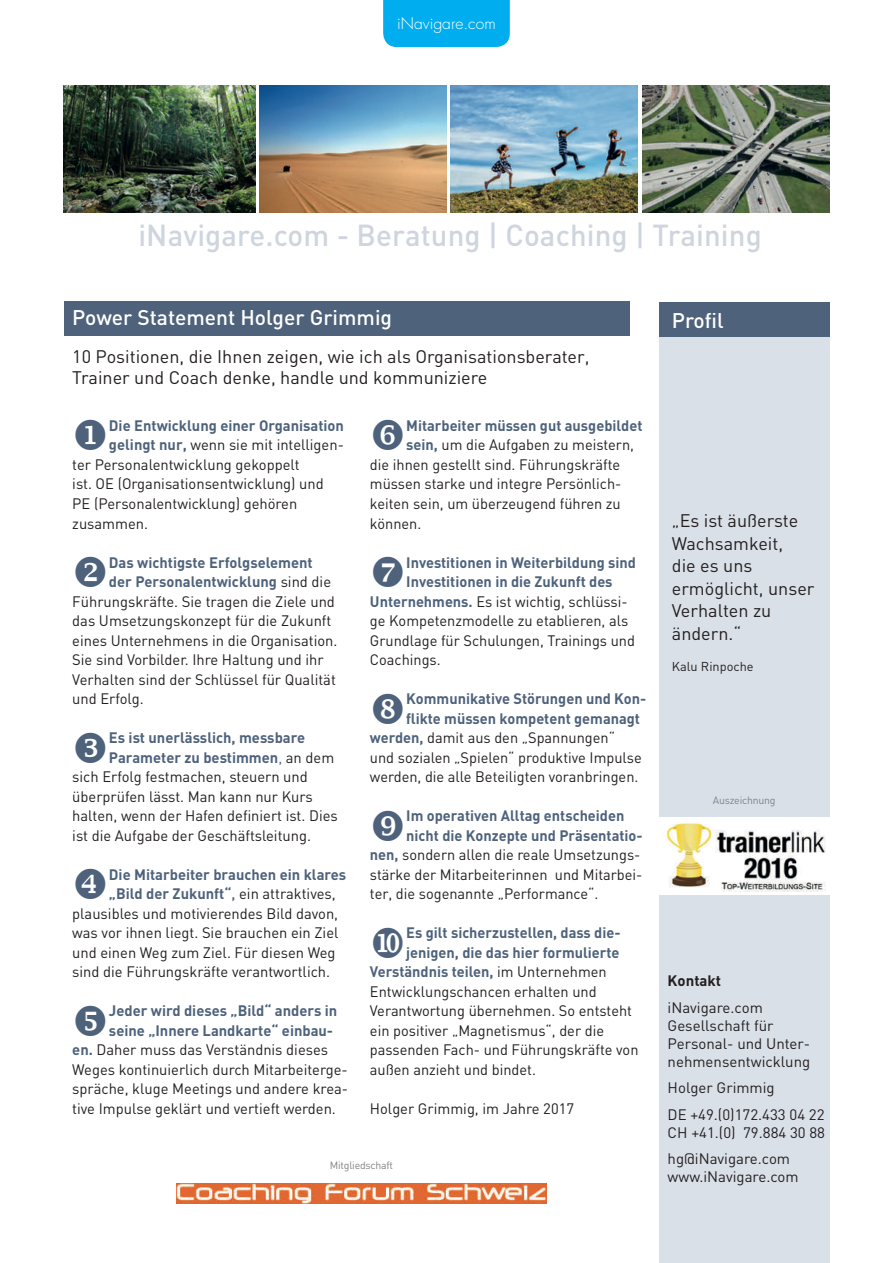
<style>
.page{position:relative;width:893px;height:1263px;background:#fff}
.page>*{position:absolute;margin:0;border:0;box-sizing:border-box;transform-origin:0 0}
.t1{font:500 30px "DIN";letter-spacing:.005em;color:#cfd5df}
.t2{font:500 21px "DIN";color:#fff}
.t3{font:18px/22.5px "DIN";color:#231f20}
.t4{font:300 15.75px "Futura";color:#fff}
.t5{font:15px/18px "DIN";color:#231f20}
.t6{font:700 15px "DIN";color:#4e627b}
.t7{font:700 15px "DIN";color:#231f20}
.t8{font:12.75px "DIN";color:#231f20}
.t9{font:10.5px "DIN";letter-spacing:-.02em;color:#808285}
.s1{font-weight:700;color:#4e627b}
.s2{font-weight:400;color:#231f20}
.s3{font-weight:400}
.s4{font-weight:500}
</style>
<div class="page">
<div style="left:64px;top:302px;width:565px;height:34px;background:#4e627b"></div>
<div style="left:659px;top:307px;width:170px;height:956px;background:#dae0e8"></div>
<div style="left:659px;top:302px;width:170px;height:35px;background:#4e627b"></div>
<img style="left:64px;top:85px;width:574px;height:128px">
<img style="left:642px;top:85px;width:187px;height:128px">
<div style="left:659px;top:817px;width:170px;height:77px;background:#fff"></div>
<img style="left:664px;top:823px;width:162px;height:69px">
<div style="left:383px;top:0;width:127px;height:47px;background:#00aeef"></div>
<img style="left:176px;top:1183px;width:370px;height:20px">
<p class="t4" style="left:397px;top:13px;width:100px">iNavigare.com</p>
<h1 class="t1" style="left:138px;top:216px;width:625px">iNavigare.com - Beratung | Coaching | Training</h1>
<h2 class="t2" style="left:72px;top:304px;width:321px">Power Statement Holger Grimmig</h2>
<p class="t3" style="left:72px;top:345px;width:519px;line-height:21px">10 Positionen, die Ihnen zeigen, wie ich als Organisationsberater,<br>Trainer und Coach denke, handle und kommuniziere</p>
<p class="t6" style="left:109px;top:416px;width:237px">Die Entwicklung einer Organisation</p>
<p class="t5" style="left:109px;top:436px;width:236px"><span class="s1">gelingt nur,</span> wenn sie mit intelligen-</p>
<p class="t5" style="left:72px;top:455px;width:229px">ter Personalentwicklung gekoppelt</p>
<p class="t5" style="left:72px;top:475px;width:253px">ist. OE (Organisationsentwicklung) und</p>
<p class="t5" style="left:72px;top:494px;width:226px">PE (Personalentwicklung) gehören</p>
<p class="t5" style="left:72px;top:514px;width:77px">zusammen.</p>
<p class="t6" style="left:109px;top:552px;width:205px">Das wichtigste Erfolgselement</p>
<p class="t6" style="left:109px;top:572px;width:224px">der Personalentwicklung <span class="s2">sind die</span></p>
<p class="t5" style="left:72px;top:592px;width:264px">Führungskräfte. Sie tragen die Ziele und</p>
<p class="t5" style="left:72px;top:611px;width:261px">das Umsetzungskonzept für die Zukunft</p>
<p class="t5" style="left:72px;top:631px;width:267px">eines Unternehmens in die Organisation.</p>
<p class="t5" style="left:72px;top:650px;width:253px">Sie sind Vorbilder. Ihre Haltung und ihr</p>
<p class="t5" style="left:72px;top:670px;width:265px">Verhalten sind der Schlüssel für Qualität</p>
<p class="t5" style="left:72px;top:689px;width:73px">und Erfolg.</p>
<p class="t6" style="left:109px;top:728px;width:198px">Es ist unerlässlich, messbare</p>
<p class="t6" style="left:109px;top:747px;width:227px">Parameter zu bestimmen<span class="s3">,</span> <span class="s2">an dem</span></p>
<p class="t5" style="left:72px;top:767px;width:237px">sich Erfolg festmachen, steuern und</p>
<p class="t5" style="left:72px;top:787px;width:242px">überprüfen lässt. Man kann nur Kurs</p>
<p class="t5" style="left:72px;top:806px;width:267px">halten, wenn der Hafen definiert ist. Dies</p>
<p class="t5" style="left:72px;top:826px;width:240px">ist die Aufgabe der Geschäftsleitung.</p>
<p class="t6" style="left:109px;top:864px;width:239px">Die Mitarbeiter brauchen ein klares</p>
<p class="t6" style="left:109px;top:884px;width:228px">„Bild der Zukunft“<span class="s4">,</span> <span class="s2">ein attraktives,</span></p>
<p class="t5" style="left:72px;top:904px;width:267px">plausibles und motivierendes Bild davon,</p>
<p class="t5" style="left:72px;top:923px;width:268px">was vor ihnen liegt. Sie brauchen ein Ziel</p>
<p class="t5" style="left:72px;top:943px;width:265px">und einen Weg zum Ziel. Für diesen Weg</p>
<p class="t5" style="left:72px;top:962px;width:259px">sind die Führungskräfte verantwortlich.</p>
<p class="t6" style="left:109px;top:1001px;width:230px">Jeder wird dieses „Bild“ anders in</p>
<p class="t6" style="left:109px;top:1020px;width:226px">seine „Innere Landkarte“ einbau-</p>
<p class="t5" style="left:72px;top:1040px;width:257px"><span class="s1">en.</span> Daher muss das Verständnis dieses</p>
<p class="t5" style="left:72px;top:1060px;width:277px">Weges kontinuierlich durch Mitarbeiterge-</p>
<p class="t5" style="left:72px;top:1079px;width:277px">spräche, kluge Meetings und andere krea-</p>
<p class="t5" style="left:72px;top:1099px;width:265px">tive Impulse geklärt und vertieft werden.</p>
<p class="t6" style="left:406px;top:416px;width:238px">Mitarbeiter müssen gut ausgebildet</p>
<p class="t5" style="left:406px;top:436px;width:229px"><span class="s1">sein,</span> um die Aufgaben zu meistern,</p>
<p class="t5" style="left:370px;top:455px;width:252px">die ihnen gestellt sind. Führungskräfte</p>
<p class="t5" style="left:370px;top:475px;width:253px">müssen starke und integre Persönlich-</p>
<p class="t5" style="left:370px;top:494px;width:252px">keiten sein, um überzeugend führen zu</p>
<p class="t5" style="left:370px;top:514px;width:53px">können.</p>
<p class="t6" style="left:406px;top:552px;width:231px">Investitionen in Weiterbildung sind</p>
<p class="t6" style="left:406px;top:572px;width:208px">Investitionen in die Zukunft des</p>
<p class="t5" style="left:370px;top:592px;width:259px"><span class="s1">Unternehmens.</span> Es ist wichtig, schlüssi-</p>
<p class="t5" style="left:370px;top:611px;width:260px">ge Kompetenzmodelle zu etablieren, als</p>
<p class="t5" style="left:370px;top:631px;width:267px">Grundlage für Schulungen, Trainings und</p>
<p class="t5" style="left:370px;top:650px;width:72px">Coachings.</p>
<p class="t6" style="left:406px;top:689px;width:242px">Kommunikative Störungen und Kon-</p>
<p class="t6" style="left:406px;top:708px;width:235px">flikte müssen kompetent gemanagt</p>
<p class="t5" style="left:370px;top:728px;width:247px"><span class="s1">werden,</span> damit aus den „Spannungen“</p>
<p class="t5" style="left:370px;top:748px;width:273px">und sozialen „Spielen“ produktive Impulse</p>
<p class="t5" style="left:370px;top:767px;width:270px">werden, die alle Beteiligten voranbringen.</p>
<p class="t6" style="left:406px;top:806px;width:220px">Im operativen Alltag entscheiden</p>
<p class="t6" style="left:406px;top:825px;width:238px">nicht die Konzepte und Präsentatio-</p>
<p class="t5" style="left:370px;top:845px;width:272px"><span class="s1">nen,</span> sondern allen die reale Umsetzungs-</p>
<p class="t5" style="left:370px;top:865px;width:274px">stärke der Mitarbeiterinnen und Mitarbei-</p>
<p class="t5" style="left:370px;top:884px;width:230px">ter, die sogenannte „Performance“.</p>
<p class="t6" style="left:406px;top:923px;width:216px">Es gilt sicherzustellen, dass die-</p>
<p class="t6" style="left:406px;top:942px;width:215px">jenigen, die das hier formulierte</p>
<p class="t6" style="left:370px;top:962px;width:238px">Verständnis teilen, <span class="s2">im Unternehmen</span></p>
<p class="t5" style="left:370px;top:982px;width:228px">Entwicklungschancen erhalten und</p>
<p class="t5" style="left:370px;top:1001px;width:264px">Verantwortung übernehmen. So entsteht</p>
<p class="t5" style="left:370px;top:1021px;width:236px">ein positiver „Magnetismus“, der die</p>
<p class="t5" style="left:370px;top:1040px;width:270px">passenden Fach- und Führungskräfte von</p>
<p class="t5" style="left:370px;top:1060px;width:168px">außen anzieht und bindet.</p>
<p class="t5" style="left:370px;top:1099px;width:206px">Holger Grimmig, im Jahre 2017</p>
<p class="t9" style="left:330px;top:1159px;width:65px">Mitgliedschaft</p>
<h2 class="t2" style="left:672px;top:307px;width:53px">Profil</h2>
<p class="t3" style="left:672px;top:509px;width:144px">„Es ist äußerste<br>Wachsamkeit,<br>die es uns ermöglicht, unser<br>Verhalten zu ändern.“</p>
<p class="t8" style="left:672px;top:658px;width:83px">Kalu Rinpoche</p>
<p class="t9" style="left:713px;top:793px;width:64px">Auszeichnung</p>
<p class="t7" style="left:668px;top:971px;width:55px">Kontakt</p>
<p class="t5" style="left:668px;top:998px;width:144px">iNavigare.com<br>Gesellschaft für<br>Personal- und Unter&shy;nehmensentwicklung</p>
<p class="t5" style="left:668px;top:1074px;width:158px;line-height:26.5px">Holger Grimmig<br>DE +49.(0)172.433 04 22</p>
<p class="t5" style="left:668px;top:1119px;width:159px;line-height:26.5px">CH +41.(0) 79.884 30 88 hg@iNavigare.com</p>
<p class="t5" style="left:668px;top:1168px;width:133px">www.iNavigare.com</p>
</div>
